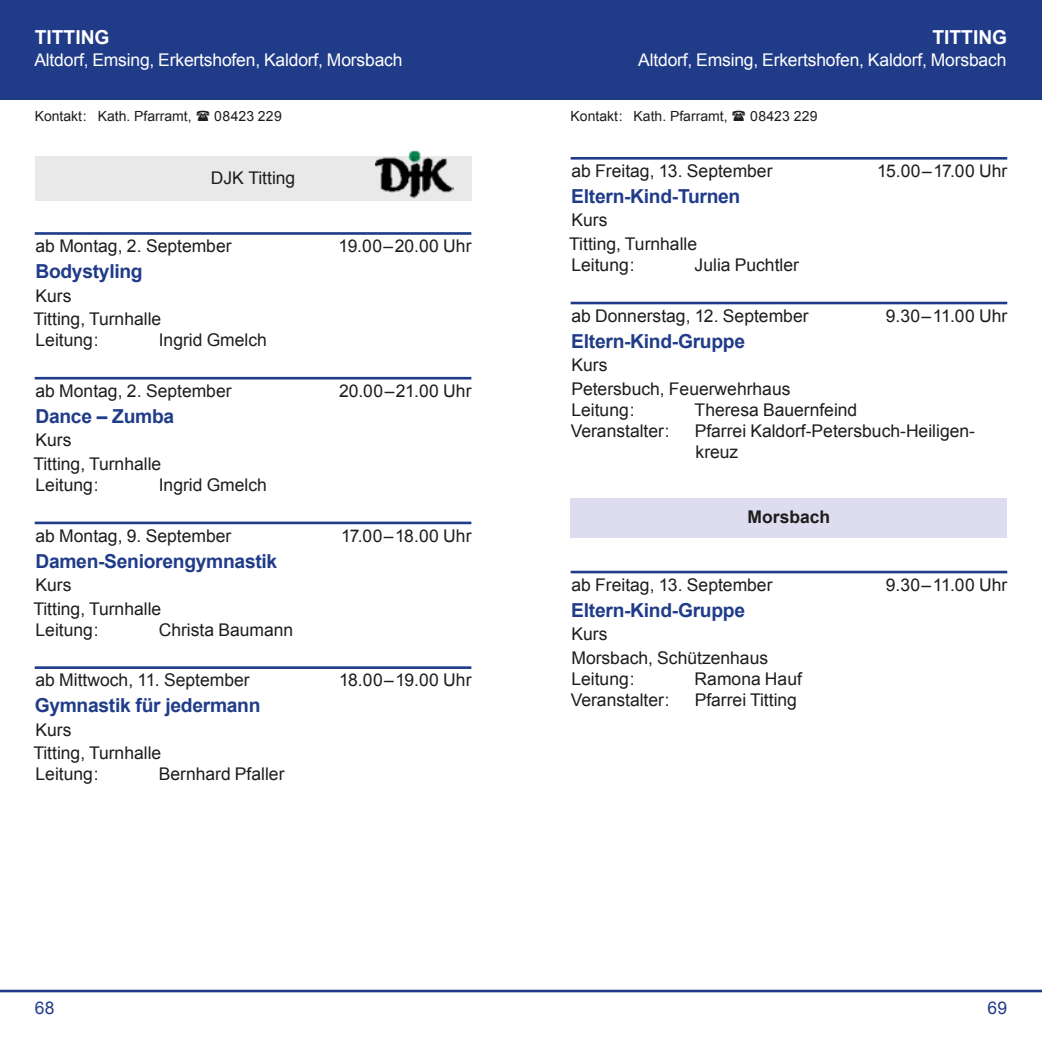
<style>
.page{position:relative;width:1042px;height:1042px;background:#fff}
.page>*{position:absolute;margin:0;border:0;box-sizing:border-box;transform-origin:0 0}
.t1{font:700 19.25px "Arial";letter-spacing:-.015em;color:#203c89}
.t2{font:700 19.25px "Arial";color:#fff}
.t3{font:17.5px/23.4px "Arial";color:#1d1d1b}
.t4{font:17.5px "Arial";letter-spacing:-.01em;color:#fff}
.t5{font:700 17.5px "Arial";color:#1d1d1b}
.t6{font:17.5px "Arial";color:#203c89}
.t7{font:14px "Arial";color:#1d1d1b}
.t8{font:14px "Arial";letter-spacing:.02em;color:#1d1d1b}
</style>
<div class="page">
<div style="left:0;top:0;width:1042px;height:99px;background:#203c89"></div>
<hr style="left:0;top:989px;width:1042px;height:3px;background:#203c89">
<hr style="left:35px;top:232px;width:436px;height:3px;background:#203c89">
<hr style="left:35px;top:377px;width:436px;height:2px;background:#203c89">
<hr style="left:35px;top:521px;width:436px;height:3px;background:#203c89">
<hr style="left:35px;top:666px;width:436px;height:3px;background:#203c89">
<div style="left:35px;top:156px;width:436px;height:44px;background:#e9e9e9"></div>
<img style="left:376px;top:150px;width:77px;height:51px">
<hr style="left:570px;top:157px;width:437px;height:3px;background:#203c89">
<hr style="left:570px;top:302px;width:437px;height:2px;background:#203c89">
<div style="left:570px;top:498px;width:437px;height:40px;background:#deddef"></div>
<hr style="left:570px;top:571px;width:437px;height:2px;background:#203c89">
<p class="t2" style="left:35px;top:24px;width:76px">TITTING</p>
<p class="t2" style="left:932px;top:24px;width:76px">TITTING</p>
<p class="t4" style="left:34px;top:48px;width:370px">Altdorf, Emsing, Erkertshofen, Kaldorf, Morsbach</p>
<p class="t4" style="left:638px;top:48px;width:370px">Altdorf, Emsing, Erkertshofen, Kaldorf, Morsbach</p>
<p class="t7" style="left:35px;top:107px;width:158px">Kontakt: Kath. Pfarramt,</p>
<p class="t8" style="left:214px;top:107px;width:69px">08423 229</p>
<p class="t7" style="left:570px;top:107px;width:158px">Kontakt: Kath. Pfarramt,</p>
<p class="t8" style="left:750px;top:107px;width:69px">08423 229</p>
<p class="t3" style="left:211px;top:167px;width:86px">DJK Titting</p>
<p class="t3" style="left:571px;top:159px;width:203px">ab Freitag, 13. September</p>
<p class="t3" style="left:877px;top:159px;width:132px">15.00 – 17.00 Uhr</p>
<p class="t1" style="left:571px;top:183px;width:171px">Eltern-Kind-Turnen</p>
<p class="t3" style="left:569px;top:209px;width:129px">Kurs<br>Titting, Turnhalle</p>
<p class="t3" style="left:571px;top:253px;width:65px">Leitung:</p>
<p class="t3" style="left:694px;top:253px;width:106px">Julia Puchtler</p>
<p class="t3" style="left:571px;top:304px;width:239px">ab Donnerstag, 12. September</p>
<p class="t3" style="left:886px;top:304px;width:123px">9.30 – 11.00 Uhr</p>
<p class="t1" style="left:571px;top:328px;width:175px">Eltern-Kind-Gruppe</p>
<p class="t3" style="left:571px;top:353px;width:221px">Kurs<br>Petersbuch, Feuerwehrhaus</p>
<p class="t3" style="left:571px;top:398px;width:65px">Leitung:</p>
<p class="t3" style="left:694px;top:398px;width:164px">Theresa Bauernfeind</p>
<p class="t3" style="left:571px;top:419px;width:101px">Veranstalter:</p>
<p class="t3" style="left:694px;top:420px;width:282px;line-height:21px">Pfarrei Kaldorf-Petersbuch-Heiligen&shy;kreuz</p>
<p class="t3" style="left:35px;top:234px;width:198px">ab Montag, 2. September</p>
<p class="t3" style="left:338px;top:234px;width:134px">19.00 – 20.00 Uhr</p>
<p class="t1" style="left:35px;top:259px;width:109px">Bodystyling</p>
<p class="t3" style="left:33px;top:284px;width:129px">Kurs<br>Titting, Turnhalle</p>
<p class="t3" style="left:36px;top:328px;width:65px">Leitung:</p>
<p class="t3" style="left:159px;top:328px;width:110px">Ingrid Gmelch</p>
<p class="t3" style="left:35px;top:379px;width:198px">ab Montag, 2. September</p>
<p class="t3" style="left:339px;top:379px;width:134px">20.00 – 21.00 Uhr</p>
<p class="t1" style="left:35px;top:403px;width:140px">Dance – Zumba</p>
<p class="t3" style="left:33px;top:429px;width:129px">Kurs<br>Titting, Turnhalle</p>
<p class="t3" style="left:36px;top:473px;width:65px">Leitung:</p>
<p class="t3" style="left:159px;top:473px;width:110px">Ingrid Gmelch</p>
<p class="t3" style="left:35px;top:524px;width:197px">ab Montag, 9. September</p>
<p class="t3" style="left:341px;top:524px;width:132px">17.00 – 18.00 Uhr</p>
<p class="t1" style="left:35px;top:548px;width:243px">Damen-Seniorengymnastik</p>
<p class="t3" style="left:33px;top:573px;width:129px">Kurs<br>Titting, Turnhalle</p>
<p class="t3" style="left:36px;top:618px;width:65px">Leitung:</p>
<p class="t3" style="left:159px;top:618px;width:136px">Christa Baumann</p>
<p class="t3" style="left:35px;top:668px;width:216px">ab Mittwoch, 11. September</p>
<p class="t3" style="left:339px;top:668px;width:134px">18.00 – 19.00 Uhr</p>
<p class="t1" style="left:35px;top:693px;width:227px">Gymnastik für jedermann</p>
<p class="t3" style="left:33px;top:718px;width:129px">Kurs<br>Titting, Turnhalle</p>
<p class="t3" style="left:36px;top:762px;width:65px">Leitung:</p>
<p class="t3" style="left:159px;top:762px;width:127px">Bernhard Pfaller</p>
<p class="t5" style="left:747px;top:505px;width:84px">Morsbach</p>
<p class="t3" style="left:571px;top:573px;width:203px">ab Freitag, 13. September</p>
<p class="t3" style="left:886px;top:573px;width:123px">9.30 – 11.00 Uhr</p>
<p class="t1" style="left:571px;top:597px;width:175px">Eltern-Kind-Gruppe</p>
<p class="t3" style="left:571px;top:622px;width:198px">Kurs<br>Morsbach, Schützenhaus</p>
<p class="t3" style="left:571px;top:667px;width:65px">Leitung:</p>
<p class="t3" style="left:694px;top:667px;width:109px">Ramona Hauf</p>
<p class="t3" style="left:571px;top:688px;width:101px">Veranstalter:</p>
<p class="t3" style="left:694px;top:688px;width:104px">Pfarrei Titting</p>
<p class="t6" style="left:35px;top:996px;width:21px">68</p>
<p class="t6" style="left:987px;top:996px;width:21px">69</p>
</div>
